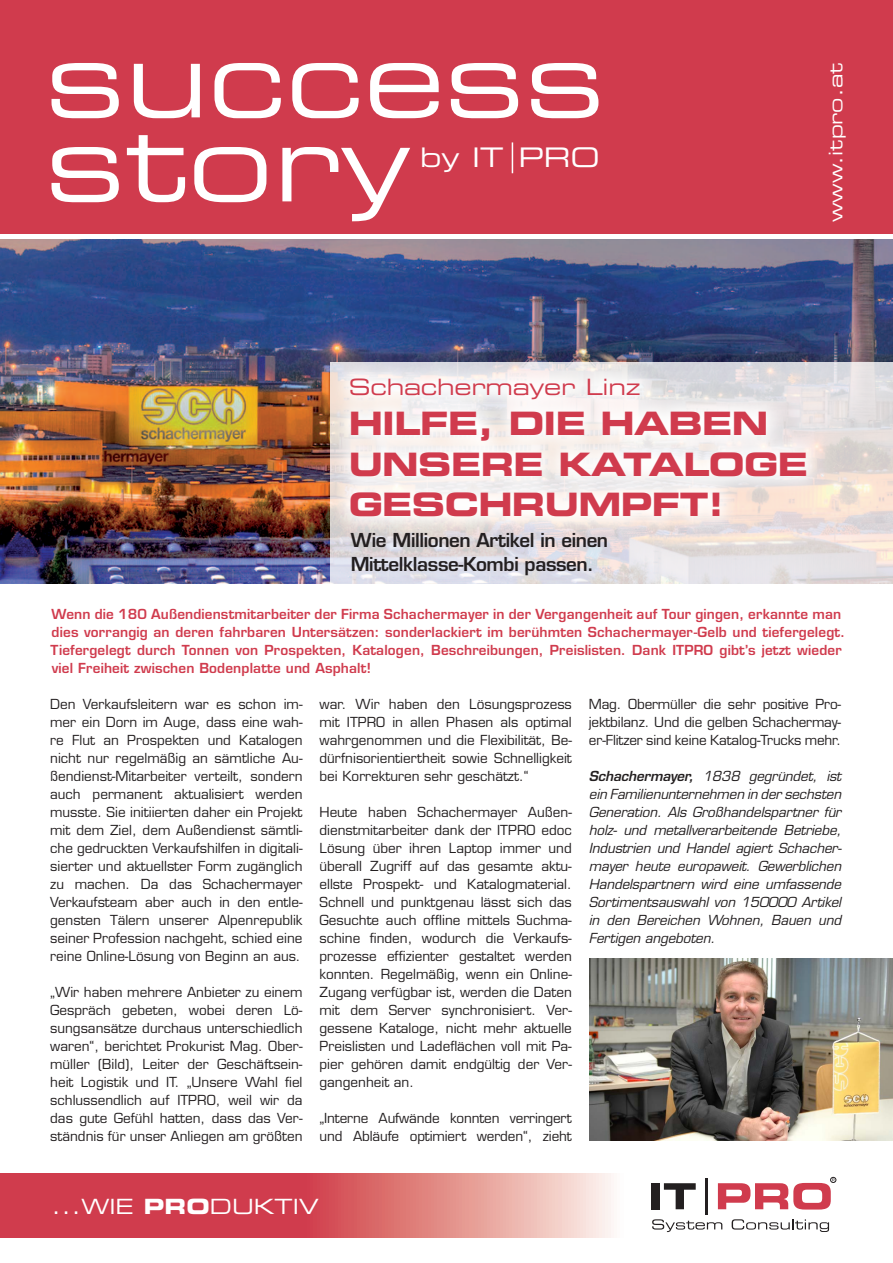
<style>
.page{position:relative;width:893px;height:1263px;background:#fff}
.page>*{position:absolute;margin:0;border:0;box-sizing:border-box;transform-origin:0 0}
.t1{font:105px/84px "Eurostile LT Std Ex 2";color:#fff}
.t2{font:32.25px/40.5px "Eurostile LT Std Bold Ex 2";letter-spacing:-.02em;color:#d03b4d}
.t3{font:27px "Eurostile LT Std Ex 2";color:#fff}
.t4{font:22.5px "Eurostile LT Std Ex 2";letter-spacing:-.01em;color:#d03b4d}
.t5{font:21px "Eurostile LT Std Ex 2";color:#fff}
.t6{font:600 18.75px/24px "Eurostile LT Std";letter-spacing:-.02em;color:#231f20}
.t7{font:18.75px "Eurostile LT Std Ex 2";color:#fff}
.t8{font:13.5px/18px "Eurostile LT Std";color:#231f20;text-align:justify}
.t9{font:600 13.5px/18px "Eurostile LT Std";letter-spacing:.01em;color:#d03b4d}
.t10{font:italic 13.5px/18px "Eurostile LT Std";letter-spacing:-.01em;color:#231f20;text-align:justify}
.s1{font-weight:600}
.s2{font-family:"Eurostile LT Std Bold Ex 2"}
</style>
<div class="page">
<img style="left:0;top:239px;width:893px;height:345px">
<svg style="left:0;top:1174px;width:764px;height:63px;background:#df7c82"></svg>
<div style="left:0;top:0;width:893px;height:234px;background:#d03b4d"></div>
<hr style="left:512px;top:142px;width:1px;height:31px;background:#fff">
<div style="left:651px;top:1183px;width:9px;height:26px;background:#231f20"></div>
<svg style="left:664px;top:1183px;width:32px;height:26px"></svg>
<hr style="left:704px;top:1178px;width:3px;height:36px;background:#231f20">
<svg style="left:718px;top:1177px;width:118px;height:32px"></svg>
<svg style="left:652px;top:1219px;width:70px;height:13px"></svg>
<svg style="left:732px;top:1219px;width:97px;height:13px"></svg>
<img style="left:589px;top:958px;width:304px;height:183px">
<svg style="left:330px;top:362px;width:563px;height:222px;background:#e3dddf"></svg>
<svg style="left:329px;top:356px;width:495px;height:178px"></svg>
<h1 class="t1" style="left:45px;top:35px;width:561px">success story</h1>
<h3 class="t3" style="left:420px;top:139px;width:181px">by IT PRO</h3>
<h3 class="t7" style="left:823px;top:222px;width:161px;rotate:-90deg">www.itpro.at</h3>
<h3 class="t4" style="left:349px;top:371px;width:293px">Schachermayer Linz</h3>
<h2 class="t2" style="left:349px;top:403px;width:461px">HILFE, DIE HABEN<br>UNSERE KATALOGE<br>GESCHRUMPFT!</h2>
<h3 class="t6" style="left:351px;top:528px;width:259px">Wie Millionen Artikel in einen<br>Mittelklasse-Kombi passen.</h3>
<p class="t9" style="left:51px;top:605px;width:796px">Wenn die 180 Außendienstmitarbeiter der Firma Schachermayer in der Vergangenheit auf Tour gingen, erkannte man dies vorrangig an deren fahrbaren Untersätzen: sonderlackiert im berühmten Schachermayer-Gelb und tiefergelegt.<br>Tiefergelegt durch Tonnen von Prospekten, Katalogen, Beschreibungen, Preislisten. Dank ITPRO gibt’s jetzt wieder viel Freiheit zwischen Bodenplatte und Asphalt!</p>
<p class="t8" style="left:50px;top:695px;width:254px">Den Verkaufsleitern war es schon im&shy;mer ein Dorn im Auge, dass eine wah&shy;re Flut an Prospekten und Katalogen nicht nur regelmäßig an sämtliche Au&shy;ßendienst-Mitarbeiter verteilt, sondern auch permanent aktualisiert werden musste. Sie initiierten daher ein Projekt mit dem Ziel, dem Außendienst sämtli&shy;che gedruckten Verkaufshilfen in digitali&shy;sierter und aktuellster Form zugänglich zu machen. Da das Schachermayer Verkaufsteam aber auch in den entle&shy;gensten Tälern unserer Alpenrepublik seiner Profession nachgeht, schied eine reine Online-Lösung von Beginn an aus.</p>
<p class="t8" style="left:50px;top:983px;width:254px">„Wir haben mehrere Anbieter zu einem Gespräch gebeten, wobei deren Lö&shy;sungsansätze durchaus unterschiedlich waren“, berichtet Prokurist Mag. Ober&shy;müller (Bild), Leiter der Geschäftsein&shy;heit Logistik und IT. „Unsere Wahl fiel schlussendlich auf ITPRO, weil wir da das gute Gefühl hatten, dass das Ver&shy;ständnis für unser Anliegen am größten</p>
<p class="t8" style="left:589px;top:695px;width:254px">Mag. Obermüller die sehr positive Pro&shy;jektbilanz. Und die gelben Schachermay&shy;er-Flitzer sind keine Katalog-Trucks mehr.</p>
<p class="t10" style="left:589px;top:767px;width:255px"><span class="s1">Schachermayer,</span> 1838 gegründet, ist ein Familienunternehmen in der sechsten Generation. Als Großhandelspartner für holz- und metallverarbeitende Betriebe, Industrien und Handel agiert Schacher&shy;mayer heute europaweit. Gewerblichen Handelspartnern wird eine umfassende Sortimentsauswahl von 150000 Artikel in den Bereichen Wohnen, Bauen und Fertigen angeboten.</p>
<p class="t8" style="left:320px;top:695px;width:254px">war. Wir haben den Lösungsprozess mit ITPRO in allen Phasen als optimal wahrgenommen und die Flexibilität, Be&shy;dürfnisorientiertheit sowie Schnelligkeit bei Korrekturen sehr geschätzt.“</p>
<p class="t8" style="left:320px;top:803px;width:254px">Heute haben Schachermayer Außen&shy;dienstmitarbeiter dank der ITPRO edoc Lösung über ihren Laptop immer und überall Zugriff auf das gesamte aktu&shy;ellste Prospekt- und Katalogmaterial.<br>Schnell und punktgenau lässt sich das Gesuchte auch offline mittels Suchma&shy;schine finden, wodurch die Verkaufs&shy;prozesse effizienter gestaltet werden konnten. Regelmäßig, wenn ein Online-Zugang verfügbar ist, werden die Daten mit dem Server synchronisiert. Ver&shy;gessene Kataloge, nicht mehr aktuelle Preislisten und Ladeflächen voll mit Pa&shy;pier gehören damit endgültig der Ver&shy;gangenheit an.</p>
<p class="t8" style="left:320px;top:1109px;width:254px">„Interne Aufwände konnten verringert und Abläufe optimiert werden“, zieht</p>
<h3 class="t5" style="left:51px;top:1192px;width:270px">...WIE <span class="s2">PRO</span>DUKTIV</h3>
</div>
